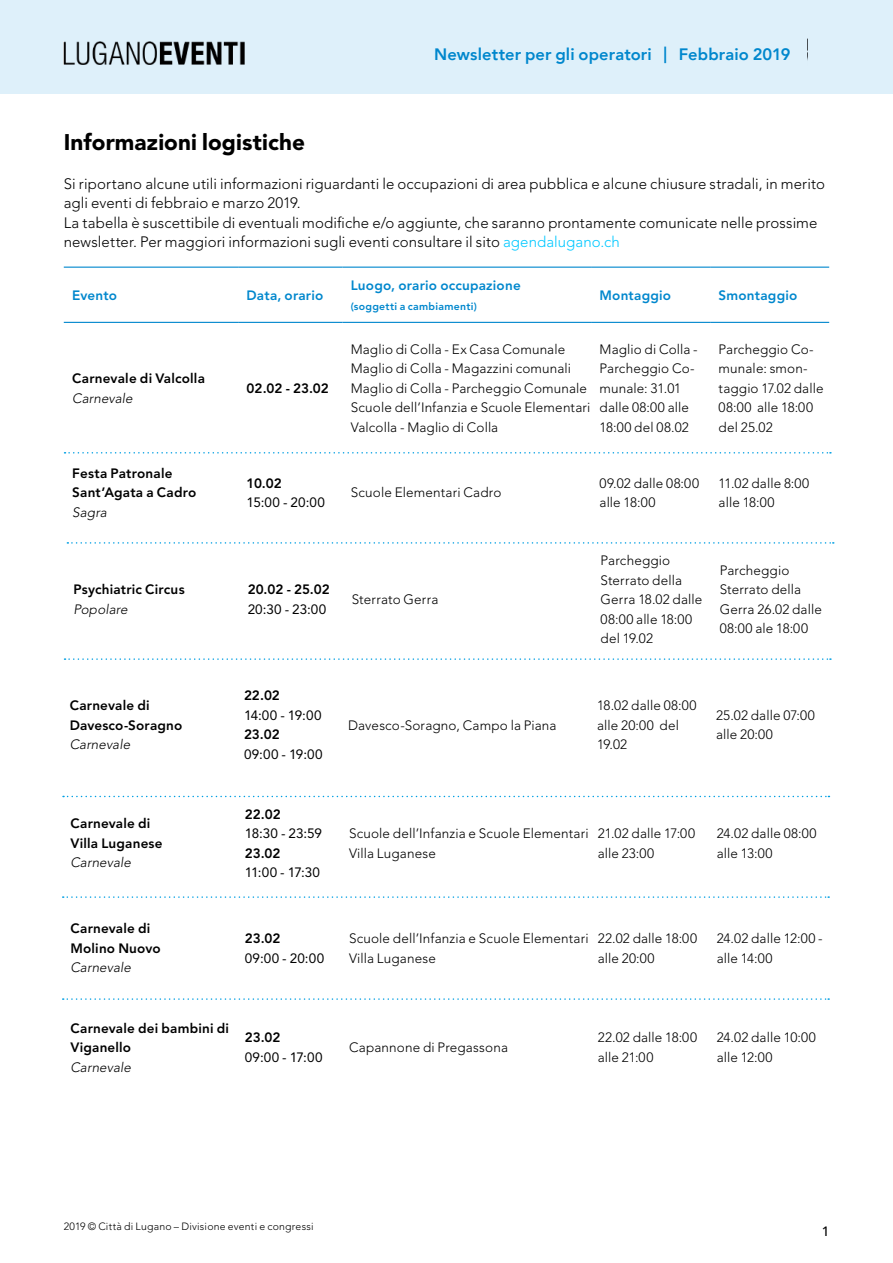
<style>
.page{position:relative;width:893px;height:1263px;background:#fff}
.page>*{position:absolute;margin:0;border:0;box-sizing:border-box;transform-origin:0 0}
.t1{font:900 22.5px "Avenir LT Std";letter-spacing:.005em;color:#000}
.t2{font:800 16.5px "Avenir";letter-spacing:.01em;color:#0087cd}
.t3{font:300 15px/19.5px "Avenir LT Std";letter-spacing:.005em;color:#000}
.t4{font:300 13.5px/19.5px "Avenir LT Std";letter-spacing:.01em;color:#000}
.t5{font:800 13.5px/19.5px "Avenir LT Std";letter-spacing:.015em;color:#000}
.t6{font:13.5px "Avenir LT Std";letter-spacing:.015em;color:#000}
.t7{font:800 13.5px "Avenir LT Std";letter-spacing:.015em;color:#0087cd}
.t8{font:italic 300 13.5px "Avenir LT Std";letter-spacing:.005em;color:#000}
.t9{font:500 13.5px "Avenir";color:#000}
.t10{font:300 10.5px "Avenir LT Std";letter-spacing:.02em;color:#000}
.t11{font:800 10.5px "Avenir LT Std";letter-spacing:.025em;color:#0087cd}
.s1{color:#00c8ff}
</style>
<div class="page">
<div style="left:0;top:0;width:893px;height:94px;background:#def0fa"></div>
<img style="left:64px;top:41px;width:181px;height:23px">
<hr style="left:64px;top:267px;width:174px;height:1px;background:#0087cd">
<hr style="left:238px;top:267px;width:104px;height:1px;background:#0087cd">
<hr style="left:342px;top:267px;width:249px;height:1px;background:#0087cd">
<hr style="left:591px;top:267px;width:119px;height:1px;background:#0087cd">
<hr style="left:710px;top:267px;width:119px;height:1px;background:#0087cd">
<hr style="left:64px;top:322px;width:174px;height:1px;background:#0087cd">
<hr style="left:238px;top:322px;width:104px;height:1px;background:#0087cd">
<hr style="left:342px;top:322px;width:249px;height:1px;background:#0087cd">
<hr style="left:591px;top:322px;width:119px;height:1px;background:#0087cd">
<hr style="left:710px;top:322px;width:119px;height:1px;background:#0087cd">
<svg style="left:67px;top:542px;width:767px;height:2px"></svg>
<svg style="left:65px;top:452px;width:766px;height:2px"></svg>
<svg style="left:65px;top:658px;width:766px;height:2px"></svg>
<svg style="left:63px;top:896px;width:766px;height:2px"></svg>
<svg style="left:63px;top:998px;width:766px;height:2px"></svg>
<svg style="left:63px;top:796px;width:766px;height:1px"></svg>
<p class="t2" style="left:434px;top:42px;width:358px">Newsletter per gli operatori | Febbraio 2019</p>
<h1 class="t1" style="left:64px;top:128px;width:243px">Informazioni logistiche</h1>
<p class="t3" style="left:64px;top:174px;width:763px">Si riportano alcune utili informazioni riguardanti le occupazioni di area pubblica e alcune chiusure stradali, in merito agli eventi di febbraio e marzo 2019.<br>La tabella è suscettibile di eventuali modifiche e/o aggiunte, che saranno prontamente comunicate nelle prossime newsletter. Per maggiori informazioni sugli eventi consultare il sito <span class="s1">agendalugano.ch</span></p>
<p class="t7" style="left:72px;top:287px;width:46px">Evento</p>
<p class="t7" style="left:247px;top:287px;width:78px">Data, orario</p>
<p class="t7" style="left:351px;top:277px;width:171px">Luogo, orario occupazione</p>
<p class="t11" style="left:351px;top:300px;width:128px">(soggetti a cambiamenti)</p>
<p class="t7" style="left:600px;top:287px;width:73px">Montaggio</p>
<p class="t7" style="left:719px;top:287px;width:80px">Smontaggio</p>
<p class="t5" style="left:72px;top:369px;width:134px">Carnevale di Valcolla</p>
<p class="t8" style="left:72px;top:390px;width:62px">Carnevale</p>
<p class="t5" style="left:72px;top:463px;width:126px">Festa Patronale<br>Sant’Agata a Cadro</p>
<p class="t8" style="left:72px;top:504px;width:36px">Sagra</p>
<p class="t5" style="left:73px;top:580px;width:113px">Psychiatric Circus</p>
<p class="t8" style="left:73px;top:601px;width:56px">Popolare</p>
<p class="t5" style="left:247px;top:378px;width:84px">02.02 - 23.02</p>
<p class="t5" style="left:247px;top:473px;width:37px">10.02</p>
<p class="t6" style="left:247px;top:494px;width:80px">15:00 - 20:00</p>
<p class="t5" style="left:248px;top:580px;width:84px">20.02 - 25.02</p>
<p class="t6" style="left:248px;top:601px;width:80px">20:30 - 23:00</p>
<p class="t5" style="left:70px;top:696px;width:114px">Carnevale di<br>Davesco-Soragno</p>
<p class="t8" style="left:70px;top:736px;width:62px">Carnevale</p>
<p class="t5" style="left:244px;top:686px;width:37px">22.02</p>
<p class="t6" style="left:244px;top:707px;width:79px">14:00 - 19:00</p>
<p class="t5" style="left:244px;top:725px;width:37px">23.02</p>
<p class="t6" style="left:244px;top:746px;width:80px">09:00 - 19:00</p>
<p class="t5" style="left:70px;top:814px;width:94px">Carnevale di<br>Villa Luganese</p>
<p class="t8" style="left:70px;top:855px;width:62px">Carnevale</p>
<p class="t5" style="left:70px;top:919px;width:92px">Carnevale di<br>Molino Nuovo</p>
<p class="t8" style="left:70px;top:960px;width:62px">Carnevale</p>
<p class="t5" style="left:245px;top:804px;width:37px">22.02</p>
<p class="t6" style="left:245px;top:826px;width:79px">18:30 - 23:59</p>
<p class="t5" style="left:245px;top:843px;width:37px">23.02</p>
<p class="t6" style="left:245px;top:865px;width:77px">11:00 - 17:30</p>
<p class="t5" style="left:245px;top:928px;width:37px">23.02</p>
<p class="t6" style="left:245px;top:950px;width:81px">09:00 - 20:00</p>
<p class="t5" style="left:70px;top:1018px;width:160px">Carnevale dei bambini di<br>Viganello</p>
<p class="t8" style="left:70px;top:1059px;width:62px">Carnevale</p>
<p class="t5" style="left:245px;top:1028px;width:37px">23.02</p>
<p class="t6" style="left:245px;top:1049px;width:79px">09:00 - 17:00</p>
<p class="t4" style="left:351px;top:340px;width:241px">Maglio di Colla - Ex Casa Comunale Maglio di Colla - Magazzini comunali Maglio di Colla - Parcheggio Comunale Scuole dell’Infanzia e Scuole Elementari Valcolla - Maglio di Colla</p>
<p class="t4" style="left:600px;top:339px;width:100px">Maglio di Colla -<br>Parcheggio Co&shy;munale: 31.01 dalle 08:00 alle<br>18:00 del 08.02</p>
<p class="t4" style="left:719px;top:339px;width:106px">Parcheggio Co&shy;munale: smon&shy;taggio 17.02 dalle<br>08:00 alle 18:00 del 25.02</p>
<p class="t4" style="left:351px;top:483px;width:152px">Scuole Elementari Cadro</p>
<p class="t4" style="left:600px;top:473px;width:101px">09.02 dalle 08:00 alle 18:00</p>
<p class="t4" style="left:719px;top:473px;width:92px">11.02 dalle 8:00 alle 18:00</p>
<p class="t4" style="left:352px;top:590px;width:88px">Sterrato Gerra</p>
<p class="t4" style="left:348px;top:715px;width:210px">Davesco-Soragno, Campo la Piana</p>
<p class="t4" style="left:601px;top:551px;width:103px">Parcheggio<br>Sterrato della<br>Gerra 18.02 dalle<br>08:00 alle 18:00 del 19.02</p>
<p class="t4" style="left:720px;top:560px;width:104px">Parcheggio<br>Sterrato della<br>Gerra 26.02 dalle<br>08:00 ale 18:00</p>
<p class="t4" style="left:597px;top:696px;width:101px">18.02 dalle 08:00 alle 20:00 del<br>19.02</p>
<p class="t4" style="left:716px;top:705px;width:100px">25.02 dalle 07:00 alle 20:00</p>
<p class="t4" style="left:349px;top:824px;width:241px">Scuole dell’Infanzia e Scuole Elementari<br>Villa Luganese</p>
<p class="t4" style="left:598px;top:824px;width:99px">21.02 dalle 17:00 alle 23:00</p>
<p class="t4" style="left:717px;top:824px;width:101px">24.02 dalle 08:00 alle 13:00</p>
<p class="t4" style="left:349px;top:929px;width:241px">Scuole dell’Infanzia e Scuole Elementari<br>Villa Luganese</p>
<p class="t4" style="left:598px;top:929px;width:101px">22.02 dalle 18:00 alle 20:00</p>
<p class="t4" style="left:717px;top:929px;width:107px">24.02 dalle 12:00 - alle 14:00</p>
<p class="t4" style="left:349px;top:1038px;width:161px">Capannone di Pregassona</p>
<p class="t4" style="left:598px;top:1028px;width:101px">22.02 dalle 18:00 alle 21:00</p>
<p class="t4" style="left:717px;top:1028px;width:101px">24.02 dalle 10:00 alle 12:00</p>
<p class="t10" style="left:64px;top:1220px;width:251px">2019 © Città di Lugano – Divisione eventi e congressi</p>
<p class="t9" style="left:822px;top:1219px;width:9px">1</p>
</div>
